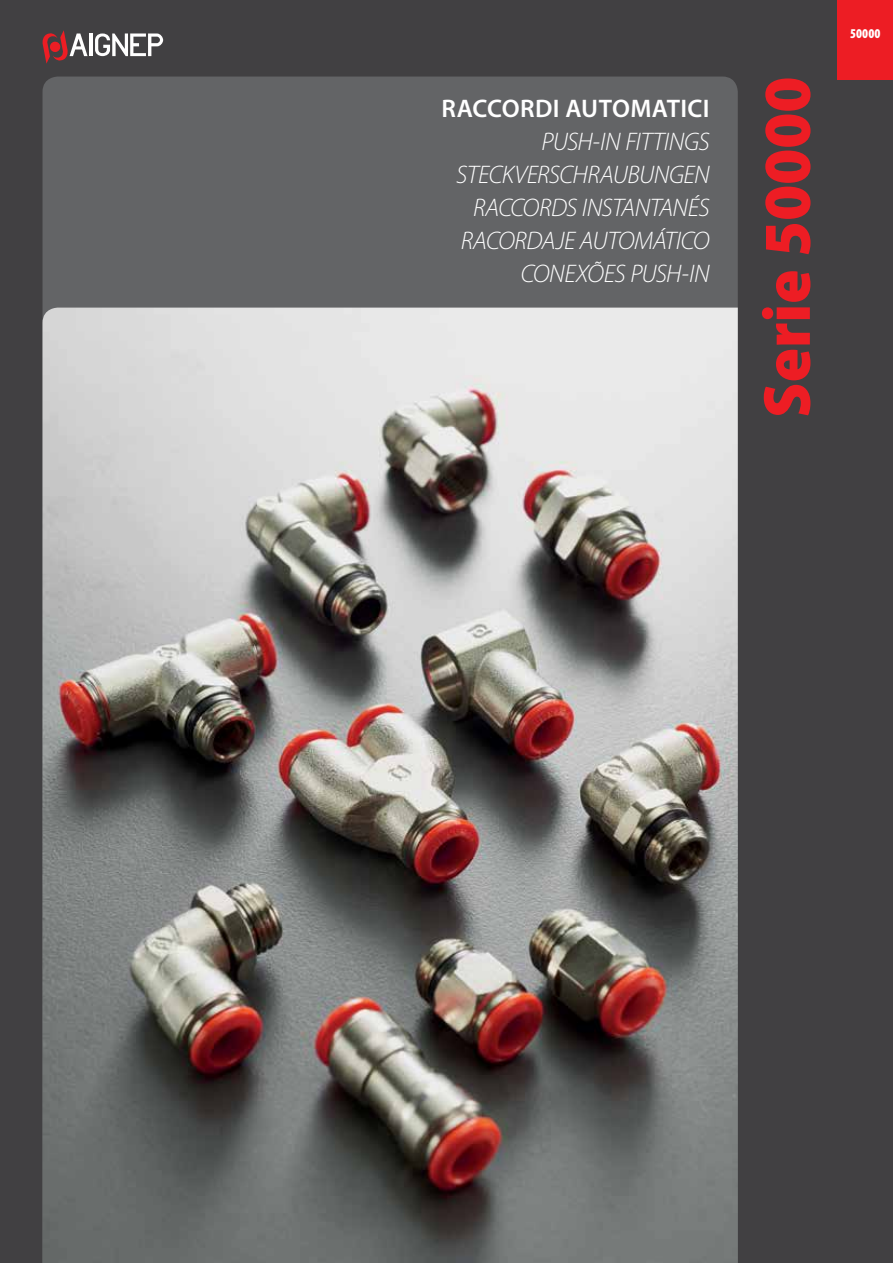
<style>
.page{position:relative;width:893px;height:1263px;background:#414042}
.page>*{position:absolute;margin:0;border:0;box-sizing:border-box;transform-origin:0 0}
.t1{font:900 semi-condensed 67.5px "Myriad Pro";color:#ed1d24}
.t2{font:italic 300 25.5px/33px "Myriad Pro";letter-spacing:-.02em;color:#fff;text-align:right}
.t3{font:600 25.5px "Myriad Pro";letter-spacing:.015em;color:#fff}
.t4{font:900 condensed 13.5px "Myriad Pro";letter-spacing:.01em;color:#fff}
</style>
<div class="page">
<div style="left:43px;top:77px;width:695px;height:231px;background:#636466"></div>
<img style="left:43px;top:308px;width:695px;height:955px">
<hr style="left:90px;top:33px;width:3px;height:23px;background:#fff">
<svg style="left:95px;top:33px;width:68px;height:23px"></svg>
<svg style="left:42px;top:30px;width:46px;height:34px"></svg>
<div style="left:838px;top:0;width:55px;height:79px;background:#ed1d24"></div>
<p class="t3" style="left:441px;top:92px;width:270px">RACCORDI AUTOMATICI</p>
<p class="t2" style="left:456px;top:126px;width:255px">PUSH-IN FITTINGS<br>STECKVERSCHRAUBUNGEN<br>RACCORDS INSTANTANÉS<br>RACORDAJE AUTOMÁTICO<br>CONEXÕES PUSH-IN</p>
<h1 class="t1" style="left:749px;top:418px;width:343px;rotate:-90deg">Serie 50000</h1>
<p class="t4" style="left:850px;top:26px;width:32px">50000</p>
</div>
